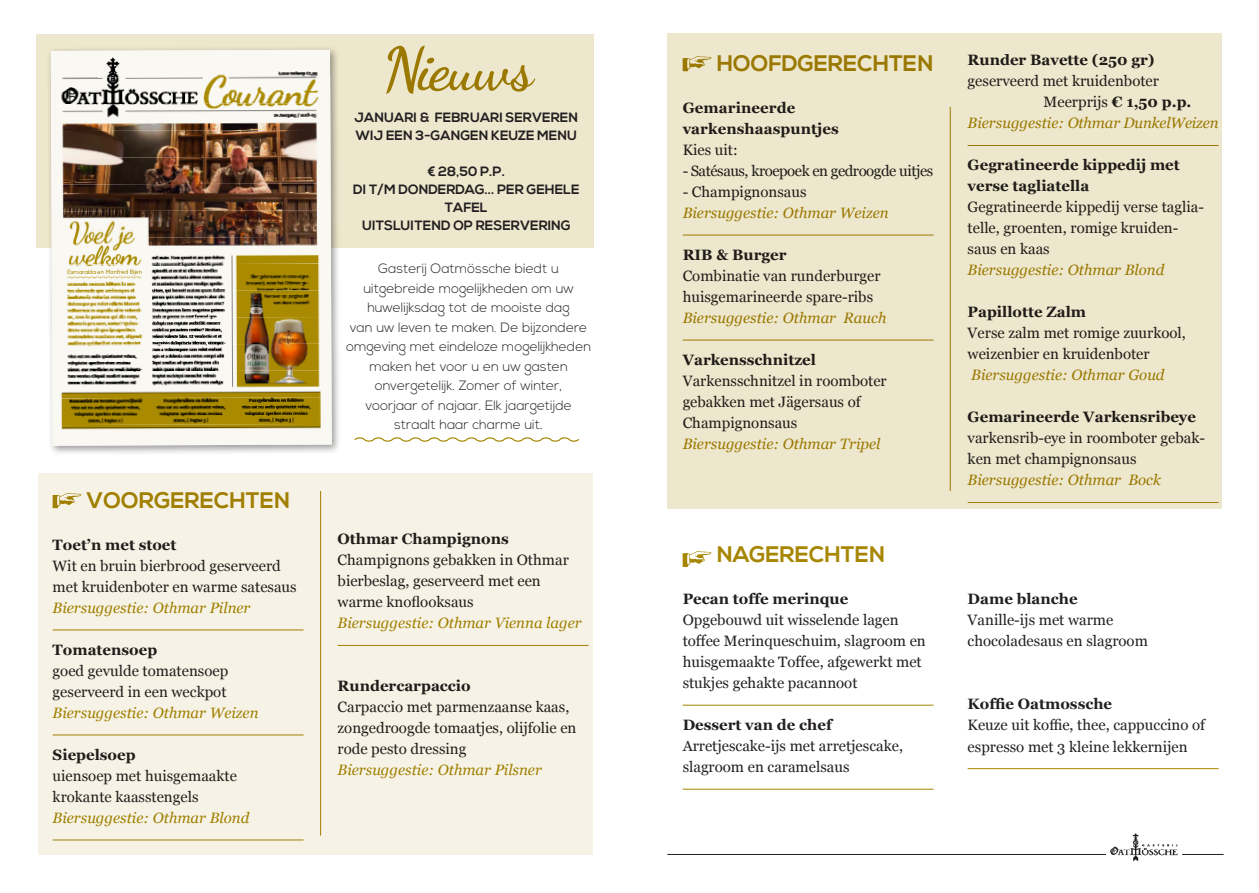
<style>
.page{position:relative;width:1259px;height:893px;background:#fff}
.page>*{position:absolute;margin:0;border:0;box-sizing:border-box;transform-origin:0 0}
.t1{font:700 59.55px "Dancing Script";letter-spacing:-.02em;color:#a78602}
.t2{font:700 22.5px "Nexa";color:#a78602}
.t3{font:15px/21px "Georgia";color:#231f20}
.t4{font:italic 15px "Georgia";color:#a78602}
.t5{font:700 15px/21px "Georgia";color:#231f20}
.t6{font:15px "Georgia";letter-spacing:-.03em;color:#231f20}
.t7{font:300 13.5px/19.5px "Nexa";color:#231f20;text-align:center}
.t8{font:700 13.5px/18px "Nexa";color:#231f20;text-align:center}
.s1{font-size:15px}
.s2{font-weight:700}
</style>
<div class="page">
<div style="left:36px;top:34px;width:557px;height:214px;background:#ede7cd"></div>
<img style="left:1110px;top:833px;width:68px;height:29px">
<hr style="left:667px;top:854px;width:439px;height:1px;background:#231f20">
<hr style="left:1182px;top:854px;width:41px;height:1px;background:#231f20">
<svg style="left:354px;top:437px;width:225px;height:5px"></svg>
<div style="left:667px;top:34px;width:554px;height:475px;background:#ede7cd"></div>
<div style="left:38px;top:473px;width:554px;height:381px;background:#f6f3e6"></div>
<hr style="left:682px;top:235px;width:251px;height:1px;background:#a78602">
<hr style="left:682px;top:340px;width:251px;height:1px;background:#a78602">
<hr style="left:967px;top:145px;width:251px;height:1px;background:#a78602">
<hr style="left:967px;top:502px;width:251px;height:1px;background:#a78602">
<hr style="left:53px;top:630px;width:250px;height:1px;background:#a78602">
<hr style="left:53px;top:735px;width:250px;height:1px;background:#a78602">
<hr style="left:53px;top:840px;width:250px;height:1px;background:#a78602">
<hr style="left:338px;top:645px;width:250px;height:1px;background:#a78602">
<svg style="left:682px;top:56px;width:29px;height:15px"></svg>
<svg style="left:53px;top:493px;width:29px;height:15px"></svg>
<div style="left:46px;top:45px;width:295px;height:410px;background:#231f20;opacity:.45"></div>
<img style="left:51px;top:50px;width:281px;height:396px">
<hr style="left:950px;top:107px;width:1px;height:384px;background:#a78602">
<hr style="left:320px;top:491px;width:1px;height:345px;background:#a78602">
<hr style="left:682px;top:705px;width:251px;height:1px;background:#a78602">
<hr style="left:682px;top:789px;width:251px;height:1px;background:#a78602">
<hr style="left:967px;top:768px;width:251px;height:1px;background:#a78602">
<svg style="left:682px;top:551px;width:29px;height:16px"></svg>
<h2 class="t2" style="left:87px;top:487px;width:205px">VOORGERECHTEN</h2>
<p class="t5" style="left:53px;top:533px;width:125px">Toet’n met stoet</p>
<p class="t3" style="left:53px;top:554px;width:246px">Wit en bruin bierbrood geserveerd met kruidenboter en warme satesaus</p>
<p class="t4" style="left:53px;top:597px;width:199px">Biersuggestie: Othmar Pilner</p>
<p class="t5" style="left:53px;top:638px;width:106px">Tomatensoep</p>
<p class="t3" style="left:53px;top:659px;width:177px">goed gevulde tomatensoep geserveerd in een weckpot</p>
<p class="t4" style="left:53px;top:702px;width:207px">Biersuggestie: Othmar Weizen</p>
<p class="t5" style="left:53px;top:743px;width:84px">Siepelsoep</p>
<p class="t3" style="left:53px;top:764px;width:186px">uiensoep met huisgemaakte krokante kaasstengels</p>
<p class="t4" style="left:53px;top:807px;width:198px">Biersuggestie: Othmar Blond</p>
<h1 class="t1" style="left:383px;top:23px;width:152px">Nieuws</h1>
<p class="t8" style="left:355px;top:109px;width:225px">JANUARI &amp; FEBRUARI SERVEREN</p>
<p class="t8" style="left:355px;top:127px;width:223px">WIJ EEN 3-GANGEN KEUZE MENU</p>
<p class="t8" style="left:428px;top:163px;width:79px">€ 28,50 P.P.</p>
<p class="t8" style="left:353px;top:181px;width:228px">DI T/M DONDERDAG... PER GEHELE<br>TAFEL</p>
<p class="t8" style="left:362px;top:217px;width:210px">UITSLUITEND OP RESERVERING</p>
<p class="t7" style="left:346px;top:259px;width:246px">Gasterij Oatmössche biedt u uitgebreide mogelijkheden om uw huwelijksdag tot de mooiste dag<br>van uw leven te maken. De bijzondere omgeving met eindeloze mogelijkheden maken het voor u en uw gasten onvergetelijk. Zomer of winter,<br>voorjaar of najaar. Elk jaargetijde straalt haar charme uit<span class="s1">.</span></p>
<p class="t5" style="left:338px;top:528px;width:173px">Othmar Champignons</p>
<p class="t3" style="left:338px;top:549px;width:233px">Champignons gebakken in Othmar bierbeslag, geserveerd met een warme knoflooksaus</p>
<p class="t4" style="left:338px;top:612px;width:246px">Biersuggestie: Othmar Vienna lager</p>
<p class="t5" style="left:338px;top:675px;width:135px">Rundercarpaccio</p>
<p class="t3" style="left:338px;top:696px;width:240px">Carpaccio met parmenzaanse kaas, zongedroogde tomaatjes, olijfolie en rode pesto dressing</p>
<p class="t4" style="left:338px;top:759px;width:206px">Biersuggestie: Othmar Pilsner</p>
<h2 class="t2" style="left:716px;top:50px;width:218px">HOOFDGERECHTEN</h2>
<p class="t5" style="left:682px;top:96px;width:158px">Gemarineerde varkenshaaspuntjes</p>
<p class="t3" style="left:682px;top:139px;width:57px">Kies uit:</p>
<p class="t6" style="left:682px;top:160px;width:252px">- Satésaus, kroepoek en gedroogde uitjes</p>
<p class="t3" style="left:682px;top:181px;width:125px">- Champignonsaus</p>
<p class="t4" style="left:682px;top:202px;width:207px">Biersuggestie: Othmar Weizen</p>
<p class="t5" style="left:682px;top:243px;width:105px">RIB &amp; Burger</p>
<p class="t3" style="left:682px;top:265px;width:199px">Combinatie van runderburger huisgemarineerde spare-ribs</p>
<p class="t4" style="left:682px;top:307px;width:205px">Biersuggestie: Othmar Rauch</p>
<p class="t5" style="left:682px;top:348px;width:135px">Varkensschnitzel</p>
<p class="t3" style="left:682px;top:370px;width:206px">Varkensschnitzel in roomboter gebakken met Jägersaus of<br>Champignonsaus</p>
<p class="t4" style="left:682px;top:433px;width:199px">Biersuggestie: Othmar Tripel</p>
<h2 class="t2" style="left:716px;top:541px;width:170px">NAGERECHTEN</h2>
<p class="t5" style="left:682px;top:587px;width:167px">Pecan toffe merinque</p>
<p class="t3" style="left:682px;top:609px;width:245px">Opgebouwd uit wisselende lagen toffee Merinqueschuim, slagroom en huisgemaakte Toffee, afgewerkt met stukjes gehakte pacannoot</p>
<p class="t5" style="left:682px;top:713px;width:151px">Dessert van de chef</p>
<p class="t3" style="left:682px;top:735px;width:222px">Arretjescake-ijs met arretjescake, slagroom en caramelsaus</p>
<p class="t5" style="left:967px;top:49px;width:188px">Runder Bavette (250 gr)</p>
<p class="t3" style="left:967px;top:70px;width:193px">geserveerd met kruidenboter</p>
<p class="t3" style="left:1043px;top:91px;width:149px">Meerprijs <span class="s2">€ 1,50 p.p.</span></p>
<p class="t4" style="left:967px;top:112px;width:252px">Biersuggestie: Othmar DunkelWeizen</p>
<p class="t5" style="left:967px;top:154px;width:214px">Gegratineerde kippedij met verse tagliatella</p>
<p class="t3" style="left:967px;top:196px;width:238px">Gegratineerde kippedij verse taglia&shy;telle, groenten, romige kruiden&shy;saus en kaas</p>
<p class="t4" style="left:967px;top:259px;width:198px">Biersuggestie: Othmar Blond</p>
<p class="t5" style="left:967px;top:301px;width:120px">Papillotte Zalm</p>
<p class="t3" style="left:967px;top:322px;width:220px">Verse zalm met romige zuurkool, weizenbier en kruidenboter</p>
<p class="t4" style="left:971px;top:364px;width:195px">Biersuggestie: Othmar Goud</p>
<p class="t5" style="left:967px;top:406px;width:230px">Gemarineerde Varkensribeye</p>
<p class="t3" style="left:967px;top:427px;width:239px">varkensrib-eye in roomboter gebak&shy;ken met champignonsaus</p>
<p class="t4" style="left:967px;top:469px;width:195px">Biersuggestie: Othmar Bock</p>
<p class="t5" style="left:967px;top:588px;width:111px">Dame blanche</p>
<p class="t3" style="left:967px;top:609px;width:182px">Vanille-ijs met warme chocoladesaus en slagroom</p>
<p class="t5" style="left:967px;top:693px;width:146px">Koffie Oatmossche</p>
<p class="t3" style="left:967px;top:714px;width:239px">Keuze uit koffie, thee, cappuccino of espresso met 3 kleine lekkernijen</p>
</div>
